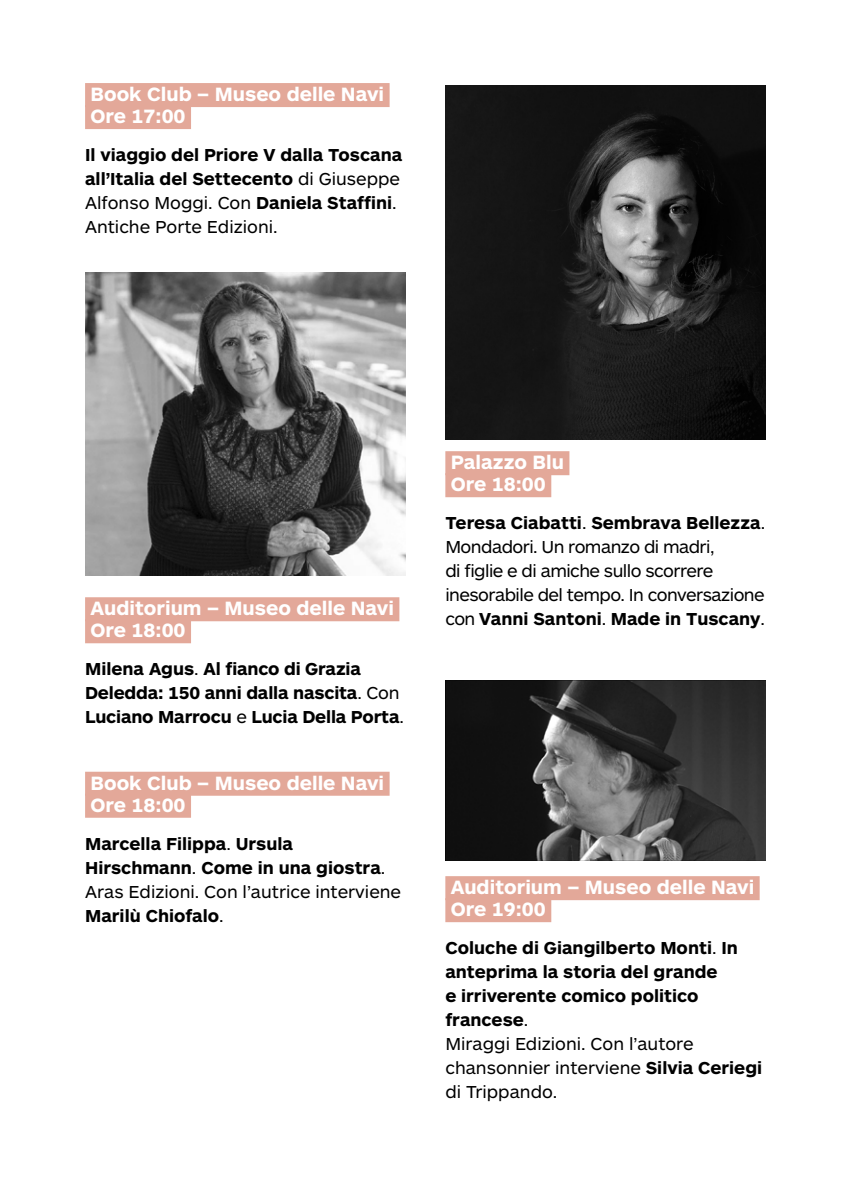
<style>
.page{position:relative;width:851px;height:1191px;background:#fff}
.page>*{position:absolute;margin:0;border:0;box-sizing:border-box;transform-origin:0 0}
.t1{font:700 20px/22px "ARS Maquette Pro";color:#fff}
.t2{font:700 18px/24px "ARS Maquette Pro";color:#000}
.t3{font:18px/24px "ARS Maquette Pro";letter-spacing:-.03em;color:#000}
.s1{font-weight:400}
.s2{font-weight:700}
</style>
<div class="page">
<div style="left:85px;top:83px;width:304px;height:24px;background:#e3a899"></div>
<div style="left:85px;top:105px;width:106px;height:24px;background:#e3a899"></div>
<div style="left:85px;top:597px;width:314px;height:24px;background:#e3a899"></div>
<div style="left:85px;top:619px;width:106px;height:24px;background:#e3a899"></div>
<div style="left:85px;top:771px;width:304px;height:24px;background:#e3a899"></div>
<div style="left:85px;top:793px;width:106px;height:24px;background:#e3a899"></div>
<img style="left:85px;top:272px;width:320px;height:304px">
<div style="left:445px;top:451px;width:124px;height:24px;background:#e3a899"></div>
<div style="left:445px;top:473px;width:106px;height:24px;background:#e3a899"></div>
<div style="left:445px;top:876px;width:314px;height:24px;background:#e3a899"></div>
<div style="left:445px;top:898px;width:106px;height:24px;background:#e3a899"></div>
<img style="left:445px;top:85px;width:320px;height:354px">
<img style="left:445px;top:680px;width:320px;height:181px">
<p class="t1" style="left:90px;top:82px;width:295px">Book Club – Museo delle Navi<br>Ore 17:00</p>
<p class="t2" style="left:85px;top:142px;width:319px">Il viaggio del Priore V dalla Toscana all’Italia del Settecento <span class="s1">di Giuseppe Alfonso Moggi. Con</span> Daniela Staffini<span class="s1">.<br>Antiche Porte Edizioni.</span></p>
<p class="t1" style="left:90px;top:596px;width:305px">Auditorium – Museo delle Navi<br>Ore 18:00</p>
<p class="t2" style="left:85px;top:656px;width:320px">Milena Agus<span class="s1">.</span> Al fianco di Grazia<br>Deledda: 150 anni dalla nascita<span class="s1">. Con<br></span>Luciano Marrocu <span class="s1">e</span> Lucia Della Porta<span class="s1">.</span></p>
<p class="t1" style="left:90px;top:770px;width:295px">Book Club – Museo delle Navi<br>Ore 18:00</p>
<p class="t2" style="left:85px;top:830px;width:317px">Marcella Filippa<span class="s1">.</span> Ursula<br>Hirschmann<span class="s1">.</span> Come in una giostra<span class="s1">.<br>Aras Edizioni. Con l’autrice interviene<br></span>Marilù Chiofalo<span class="s1">.</span></p>
<p class="t1" style="left:450px;top:450px;width:115px">Palazzo Blu<br>Ore 18:00</p>
<p class="t3" style="left:445px;top:510px;width:321px"><span class="s2">Teresa Ciabatti</span>. <span class="s2">Sembrava Bellezza</span>.<br>Mondadori. Un romanzo di madri,<br>di figlie e di amiche sullo scorrere inesorabile del tempo. In conversazione con <span class="s2">Vanni Santoni</span>. <span class="s2">Made in Tuscany</span>.</p>
<p class="t1" style="left:450px;top:875px;width:305px">Auditorium – Museo delle Navi<br>Ore 19:00</p>
<p class="t2" style="left:445px;top:935px;width:318px">Coluche di Giangilberto Monti<span class="s1">.</span> In anteprima la storia del grande<br>e irriverente comico politico francese<span class="s1">.<br>Miraggi Edizioni. Con l’autore chansonnier interviene</span> Silvia Ceriegi <span class="s1">di Trippando.</span></p>
</div>
